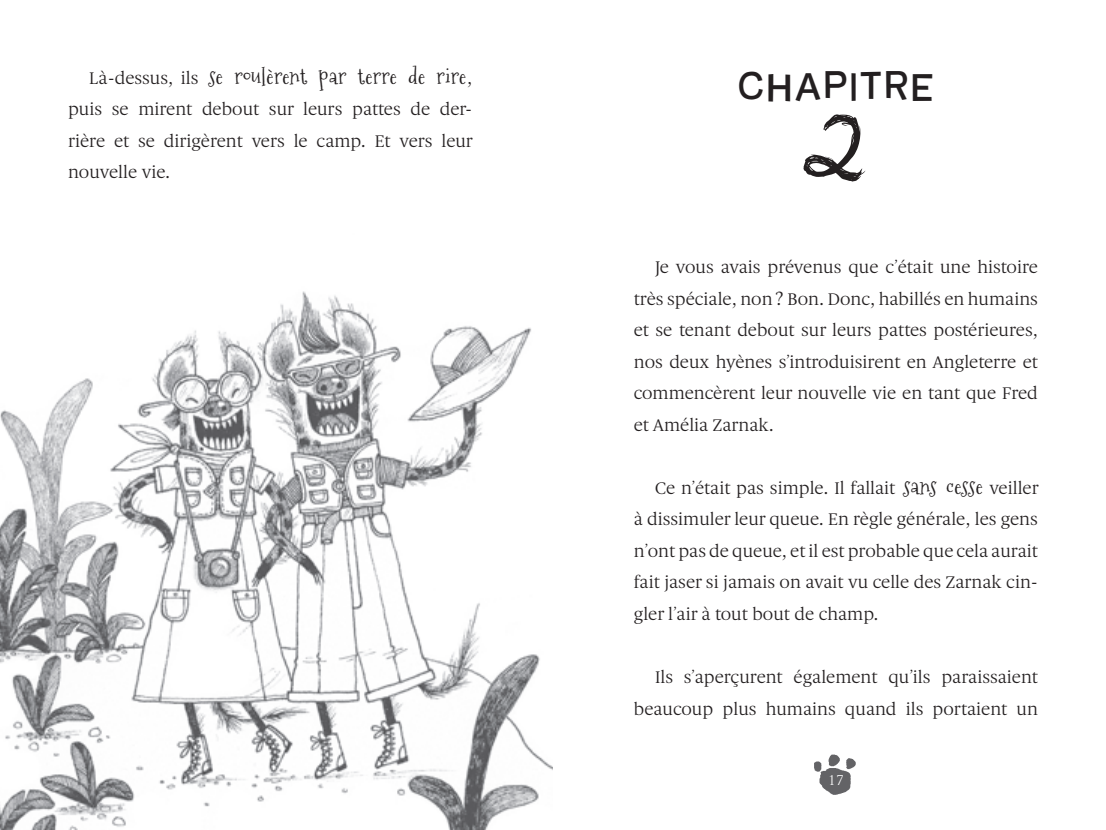
<style>
.page{position:relative;width:1106px;height:830px;background:#fff}
.page>*{position:absolute;margin:0;border:0;box-sizing:border-box;transform-origin:0 0}
.t1{font:90px "Feirada Fruta";color:#231f20}
.t2{font:37.5px "Burvetica NC";letter-spacing:.045em;color:#231f20}
.t3{font:21.75px "Mountainsof Christmas";letter-spacing:.01em;color:#231f20}
.t4{font:18px/31.5px "Gauthier FY";color:#231f20;text-align:justify}
.t5{font:13.5px "Gauthier FY";color:#fff}
.s1{font-family:"Gauthier FY";font-size:18px}
.s2{font-family:"Mountainsof Christmas";font-size:21.75px}
</style>
<div class="page">
<img style="left:0;top:291px;width:553px;height:538px">
<img style="left:814px;top:754px;width:42px;height:41px">
<p class="t3" style="left:89px;top:62px;width:384px"><span class="s1">Là-dessus, ils</span> se roulèrent par terre de rire<span class="s1">,</span></p>
<p class="t4" style="left:68px;top:94px;width:406px">puis se mirent debout sur leurs pattes de der&shy;rière et se dirigèrent vers le camp. Et vers leur nouvelle vie.</p>
<h2 class="t2" style="left:737px;top:61px;width:198px">CHAPITRE</h2>
<h1 class="t1" style="left:805px;top:103px;width:63px">2</h1>
<p class="t4" style="left:634px;top:251px;width:405px;text-indent:21px">Je vous avais prévenus que c’était une histoire très spéciale, non? Bon. Donc, habillés en humains et se tenant debout sur leurs pattes postérieures, nos deux hyènes s’introduisirent en Angleterre et commencèrent leur nouvelle vie en tant que Fred et Amélia Zarnak.</p>
<p class="t4" style="left:634px;top:472px;width:406px;text-indent:21px">Ce n’était pas simple. Il fallait <span class="s2">sans cesse</span> veiller à dissimuler leur queue. En règle générale, les gens n’ont pas de queue, et il est probable que cela aurait fait jaser si jamais on avait vu celle des Zarnak cin&shy;gler l’air à tout bout de champ.</p>
<p class="t4" style="left:634px;top:661px;width:405px;text-align:right">Ils s’aperçurent également qu’ils paraissaient beaucoup plus humains quand ils portaient un</p>
<p class="t5" style="left:827px;top:772px;width:22px">17</p>
</div>
